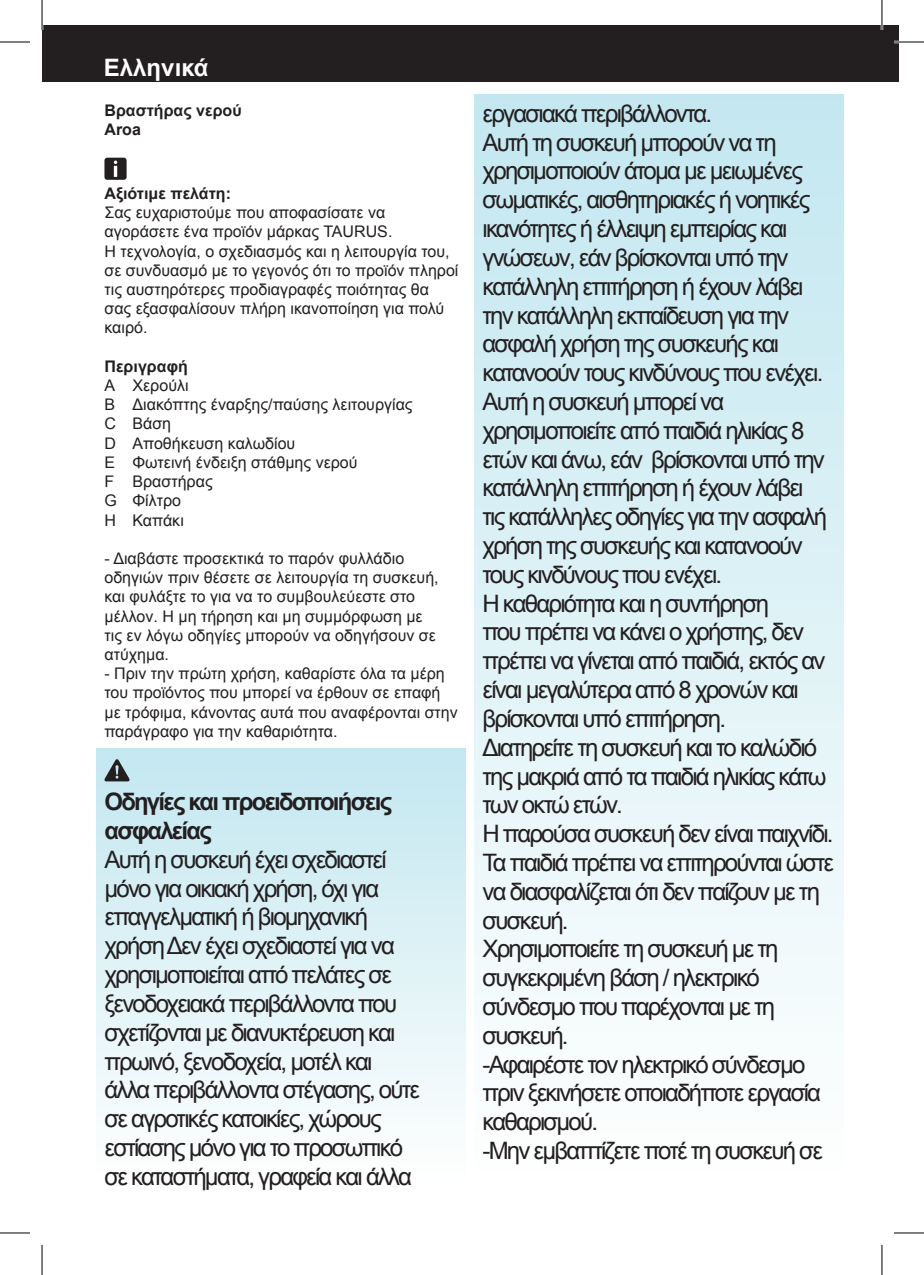
<style>
.page{position:relative;width:924px;height:1275px;background:#fff}
.page>*{position:absolute;margin:0;border:0;box-sizing:border-box;transform-origin:0 0}
.t1{font:24px/28.8px "Arial";letter-spacing:-.075em;color:#231f20}
.t2{font:700 24px/28.8px "Arial";letter-spacing:-.075em;color:#231f20}
.t3{font:700 24px "Arial";color:#fff}
.t4{font:16px/19.2px "Arial";color:#231f20}
.t5{font:700 16px/19.2px "Arial";color:#231f20}
</style>
<div class="page">
<div style="left:42px;top:25px;width:856px;height:57px;background:#231f20"></div>
<div style="left:97px;top:748px;width:368px;height:434px;background:linear-gradient(to bottom,#c2e7f0,#fefefe)"></div>
<div style="left:474px;top:94px;width:369px;height:1088px;background:linear-gradient(to bottom,#c2e7f0,#fefffe)"></div>
<div style="left:104px;top:158px;width:22px;height:22px;background:#231f20;border-radius:3px"></div>
<svg style="left:114px;top:161px;width:3px;height:16px"></svg>
<svg style="left:104px;top:759px;width:26px;height:22px"></svg>
<hr style="left:893px;top:41px;width:30px;height:2px;background:#fff">
<hr style="left:880px;top:0;width:2px;height:30px;background:#fff">
<hr style="left:0;top:42px;width:30px;height:1px;background:#000">
<hr style="left:893px;top:42px;width:30px;height:1px;background:#000">
<hr style="left:0;top:1232px;width:30px;height:1px;background:#000">
<hr style="left:893px;top:1232px;width:30px;height:1px;background:#000">
<hr style="left:42px;top:0;width:1px;height:30px;background:#000">
<hr style="left:42px;top:1245px;width:1px;height:30px;background:#000">
<hr style="left:881px;top:0;width:1px;height:30px;background:#000">
<hr style="left:881px;top:1245px;width:1px;height:30px;background:#000">
<p class="t3" style="left:104px;top:52px;width:106px">Ελληνικά</p>
<p class="t5" style="left:104px;top:101px;width:139px">Βραστήρας νερού<br>Aroa</p>
<p class="t5" style="left:104px;top:184px;width:128px">Αξιότιμε πελάτη:</p>
<p class="t4" style="left:104px;top:203px;width:355px">Σας ευχαριστούμε που αποφασίσατε να αγοράσετε ένα προϊόν μάρκας TAURUS.<br>Η τεχνολογία, ο σχεδιασμός και η λειτουργία του, σε συνδυασμό με το γεγονός ότι το προϊόν πληροί τις αυστηρότερες προδιαγραφές ποιότητας θα σας εξασφαλίσουν πλήρη ικανοποίηση για πολύ καιρό.</p>
<p class="t5" style="left:104px;top:357px;width:85px">Περιγραφή</p>
<p class="t4" style="left:104px;top:376px;width:309px">A Χερούλι<br>B Διακόπτης έναρξης/παύσης λειτουργίας<br>C Βάση<br>D Αποθήκευση καλωδίου<br>E Φωτεινή ένδειξη στάθμης νερού<br>F Βραστήρας<br>G Φίλτρο<br>H Καπάκι</p>
<p class="t4" style="left:104px;top:549px;width:335px">- Διαβάστε προσεκτικά το παρόν φυλλάδιο οδηγιών πριν θέσετε σε λειτουργία τη συσκευή, και φυλάξτε το για να το συμβουλεύεστε στο μέλλον. Η μη τήρηση και μη συμμόρφωση με τις εν λόγω οδηγίες μπορούν να οδηγήσουν σε ατύχημα.</p>
<p class="t4" style="left:104px;top:664px;width:354px">- Πριν την πρώτη χρήση, καθαρίστε όλα τα μέρη του προϊόντος που μπορεί να έρθουν σε επαφή με τρόφιμα, κάνοντας αυτά που αναφέρονται στην παράγραφο για την καθαριότητα.</p>
<p class="t2" style="left:104px;top:788px;width:289px">Οδηγίες και προειδοποιήσεις ασφαλείας</p>
<p class="t1" style="left:104px;top:845px;width:317px">Αυτή η συσκευή έχει σχεδιαστεί μόνο για οικιακή χρήση, όχι για επαγγελματική ή βιομηχανική χρήση Δεν έχει σχεδιαστεί για να χρησιμοποιείται από πελάτες σε ξενοδοχειακά περιβάλλοντα που σχετίζονται με διανυκτέρευση και πρωινό, ξενοδοχεία, μοτέλ και άλλα περιβάλλοντα στέγασης, ούτε σε αγροτικές κατοικίες, χώρους εστίασης μόνο για το προσωπικό σε καταστήματα, γραφεία και άλλα</p>
<p class="t1" style="left:482px;top:99px;width:353px">εργασιακά περιβάλλοντα.<br>Αυτή τη συσκευή μπορούν να τη χρησιμοποιούν άτομα με μειωμένες σωματικές, αισθητηριακές ή νοητικές ικανότητες ή έλλειψη εμπειρίας και γνώσεων, εάν βρίσκονται υπό την κατάλληλη επιτήρηση ή έχουν λάβει την κατάλληλη εκπαίδευση για την ασφαλή χρήση της συσκευής και κατανοούν τους κινδύνους που ενέχει.<br>Αυτή η συσκευή μπορεί να χρησιμοποιείτε από παιδιά ηλικίας 8 ετών και άνω, εάν βρίσκονται υπό την κατάλληλη επιτήρηση ή έχουν λάβει<br>τις κατάλληλες οδηγίες για την ασφαλή χρήση της συσκευής και κατανοούν τους κινδύνους που ενέχει.<br>Η καθαριότητα και η συντήρηση<br>που πρέπει να κάνει ο χρήστης, δεν πρέπει να γίνεται από παιδιά, εκτός αν είναι μεγαλύτερα από 8 χρονών και βρίσκονται υπό επιτήρηση.<br>Διατηρείτε τη συσκευή και το καλώδιό της μακριά από τα παιδιά ηλικίας κάτω των οκτώ ετών.<br>Η παρούσα συσκευή δεν είναι παιχνίδι.<br>Τα παιδιά πρέπει να επιτηρούνται ώστε να διασφαλίζεται ότι δεν παίζουν με τη συσκευή.<br>Χρησιμοποιείτε τη συσκευή με τη συγκεκριμένη βάση / ηλεκτρικό σύνδεσμο που παρέχονται με τη συσκευή.<br>-Αφαιρέστε τον ηλεκτρικό σύνδεσμο πριν ξεκινήσετε οποιαδήποτε εργασία καθαρισμού.<br>-Μην εμβαπτίζετε ποτέ τη συσκευή σε</p>
</div>
